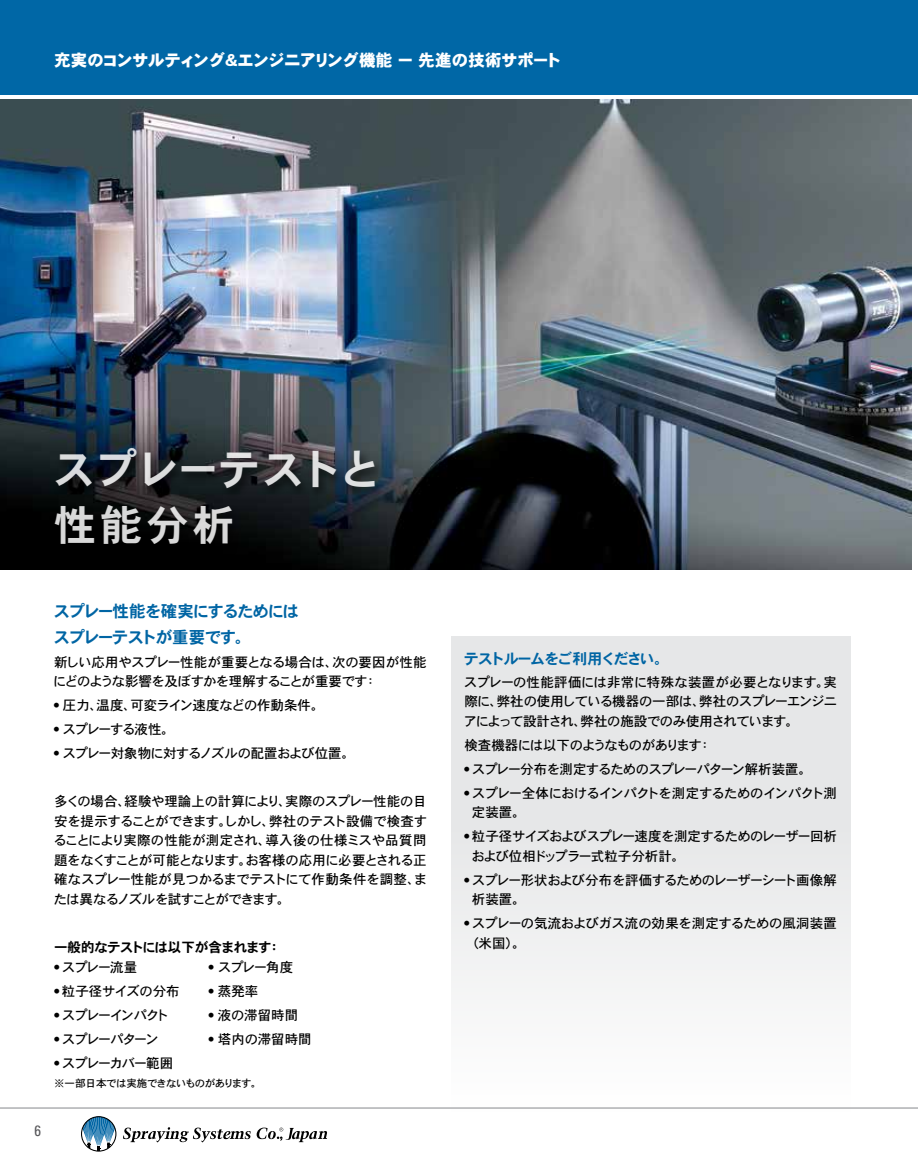
<style>
.page{position:relative;width:918px;height:1175px;background:#fff}
.page>*{position:absolute;margin:0;border:0;box-sizing:border-box;transform-origin:0 0}
.t1{font:42px/55.8px "DFHS Gothic Std W7";letter-spacing:-.005em;color:#fff}
.t2{font:16.5px "DFHS Gothic Std W9";letter-spacing:-.035em;color:#fff}
.t3{font:16.5px/26.2px "DFHS Gothic Std W7";letter-spacing:-.09em;color:#0065a4}
.t4{font:15px "DFHS Gothic Std W7";letter-spacing:-.1em;color:#0065a4}
.t5{font:condensed 15px "Univers";color:#58585b}
.t6{font:13.5px/19.5px "DFHS Gothic Std W5";letter-spacing:-.055em;color:#000}
.t7{font:13.5px/19.5px "DFHS Gothic Std W5";letter-spacing:-.075em;color:#000}
.t8{font:13.5px/19.5px "DFHS Gothic Std W5";letter-spacing:-.02em;color:#000}
.t9{font:13.5px "DFHS Gothic Std W5";color:#000}
.t10{font:13.5px "DFHS Gothic Std W5";letter-spacing:-.08em;color:#000}
.t11{font:13.5px "DFHS Gothic Std W7";letter-spacing:-.06em;color:#000}
.t12{font:13.5px "DFHS Gothic Std W5";letter-spacing:-.105em;color:#000}
.t13{font:13.5px "DFHS Gothic Std W5";letter-spacing:-.12em;color:#000}
.t14{font:13.5px "DFHS Gothic Std W5";letter-spacing:-.11em;color:#000}
.t15{font:13.5px "DFHS Gothic Std W5";letter-spacing:-.115em;color:#000}
.t16{font:10.5px "DFHS Gothic Std W5";letter-spacing:-.06em;color:#000}
.s1{font-family:"Univers LT Std"}
</style>
<div class="page">
<div style="left:0;top:0;width:918px;height:94px;background:#0067a6"></div>
<hr style="left:0;top:1107px;width:918px;height:1px;background:#939598">
<svg style="left:81px;top:1116px;width:35px;height:35px"></svg>
<svg style="left:123px;top:1127px;width:128px;height:15px"></svg>
<svg style="left:257px;top:1127px;width:70px;height:15px"></svg>
<img style="left:0;top:99px;width:911px;height:470px">
<div style="left:51px;top:445px;width:335px;height:112px;background:#000;opacity:.75"></div>
<div style="left:451px;top:636px;width:399px;height:475px;background:linear-gradient(to bottom,#e1e2e3,#fafafa)"></div>
<p class="t2" style="left:54px;top:51px;width:509px">充実のコンサルティング＆エンジニアリング機能 ー 先進の技術サポート</p>
<h1 class="t1" style="left:53px;top:441px;width:330px">スプレーテストと性能分析</h1>
<p class="t3" style="left:54px;top:597px;width:247px">スプレー性能を確実にするためにはスプレーテストが重要です。</p>
<p class="t6" style="left:53px;top:652px;width:375px">新しい応用やスプレー性能が重要となる場合は、次の要因が性能にどのような影響を及ぼすかを理解することが重要です：</p>
<p class="t9" style="left:54px;top:698px;width:272px"><span class="s1">•</span> 圧力、温度、可変ライン速度などの作動条件。</p>
<p class="t12" style="left:54px;top:722px;width:123px"><span class="s1">•</span> スプレーする液性。</p>
<p class="t6" style="left:54px;top:743px;width:303px"><span class="s1">•</span> スプレー対象物に対するノズルの配置および位置。</p>
<p class="t6" style="left:53px;top:791px;width:375px;text-align:justify">多くの場合、経験や理論上の計算により、実際のスプレー性能の目安を提示することができます。しかし、弊社のテスト設備で検査することにより実際の性能が測定され、導入後の仕様ミスや品質問題をなくすことが可能となります。お客様の応用に必要とされる正確なスプレー性能が見つかるまでテストにて作動条件を調整、または異なるノズルを試すことができます。</p>
<p class="t11" style="left:54px;top:939px;width:229px">一般的なテストには以下が含まれます：</p>
<p class="t6" style="left:54px;top:956px;width:84px"><span class="s1">•</span> スプレー流量</p>
<p class="t6" style="left:209px;top:956px;width:86px"><span class="s1">•</span> スプレー角度</p>
<p class="t8" style="left:54px;top:980px;width:127px"><span class="s1">•</span> 粒子径サイズの分布</p>
<p class="t6" style="left:209px;top:980px;width:51px"><span class="s1">•</span> 蒸発率</p>
<p class="t13" style="left:54px;top:1007px;width:116px"><span class="s1">•</span> スプレーインパクト</p>
<p class="t6" style="left:209px;top:1004px;width:91px"><span class="s1">•</span> 液の滞留時間</p>
<p class="t15" style="left:54px;top:1031px;width:106px"><span class="s1">•</span> スプレーパターン</p>
<p class="t9" style="left:209px;top:1031px;width:104px"><span class="s1">•</span> 塔内の滞留時間</p>
<p class="t14" style="left:54px;top:1055px;width:120px"><span class="s1">•</span> スプレーカバー範囲</p>
<p class="t16" style="left:54px;top:1077px;width:209px">※一部日本では実施できないものがあります。</p>
<p class="t5" style="left:35px;top:1121px;width:8px">6</p>
<p class="t4" style="left:464px;top:650px;width:207px">テストルームをご利用ください。</p>
<p class="t6" style="left:464px;top:672px;width:375px;text-align:justify">スプレーの性能評価には非常に特殊な装置が必要となります。実際に、弊社の使用している機器の一部は、弊社のスプレーエンジニアによって設計され、弊社の施設でのみ使用されています。</p>
<p class="t10" style="left:464px;top:737px;width:249px">検査機器には以下のようなものがあります：</p>
<p class="t7" style="left:464px;top:759px;width:349px"><span class="s1">•</span> スプレー分布を測定するためのスプレーパターン解析装置。</p>
<p class="t6" style="left:472px;top:783px;width:367px;text-indent:-8px"><span class="s1">•</span> スプレー全体におけるインパクトを測定するためのインパクト測定装置。</p>
<p class="t7" style="left:471px;top:826px;width:367px;text-indent:-7px"><span class="s1">•</span> 粒子径サイズおよびスプレー速度を測定するためのレーザー回析および位相ドップラー式粒子分析計。</p>
<p class="t6" style="left:472px;top:870px;width:367px;text-indent:-8px"><span class="s1">•</span> スプレー形状および分布を評価するためのレーザーシート画像解析装置。</p>
<p class="t8" style="left:464px;top:913px;width:374px"><span class="s1">•</span> スプレーの気流およびガス流の効果を測定するための風洞装置（米国）。</p>
</div>
